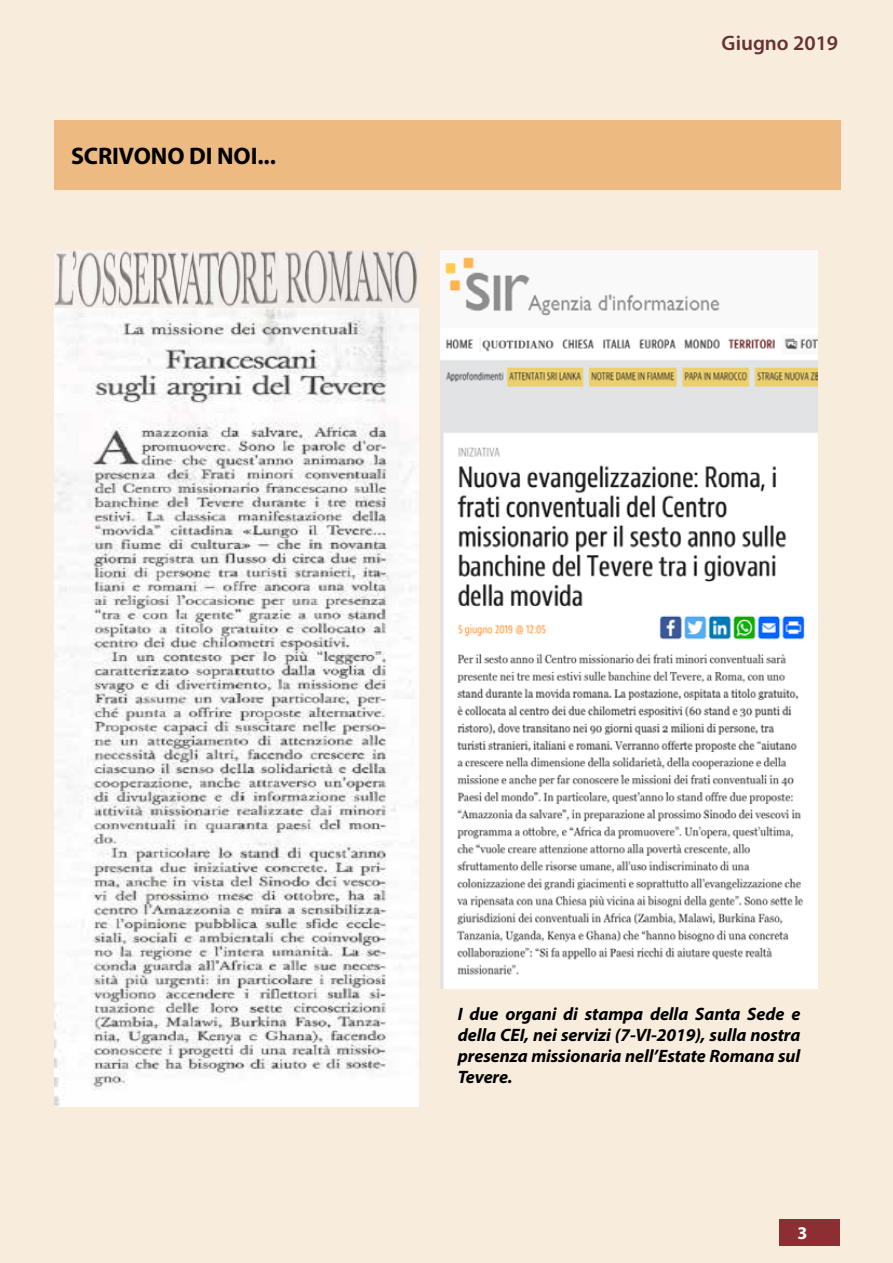
<style>
.page{position:relative;width:893px;height:1263px;background:#f8ecdd}
.page>*{position:absolute;margin:0;border:0;box-sizing:border-box;transform-origin:0 0}
.t1{font:700 24px "Myriad Pro";letter-spacing:-.005em;color:#000}
.t2{font:600 21px "Myriad Pro";color:#653334}
.t3{font:italic 700 18px/21px "Myriad Pro";letter-spacing:-.005em;color:#000;text-align:justify}
.t4{font:700 18px "Myriad Pro";color:#fff}
</style>
<div class="page">
<div style="left:780px;top:1219px;width:60px;height:26px;background:#8d2e33"></div>
<div style="left:441px;top:988px;width:377px;height:112px;background:#f8ecdd;border-radius:18px"></div>
<div style="left:54px;top:120px;width:786px;height:69px;background:#edba82"></div>
<img style="left:441px;top:251px;width:377px;height:737px">
<img style="left:54px;top:251px;width:364px;height:856px">
<h1 class="t1" style="left:71px;top:140px;width:206px">SCRIVONO DI NOI...</h1>
<p class="t2" style="left:722px;top:29px;width:118px">Giugno 2019</p>
<p class="t3" style="left:458px;top:1003px;width:344px">I due organi di stampa della Santa Sede e della CEI, nei servizi (7-VI-2019), sulla nostra presenza missionaria nell’Estate Romana sul Tevere.</p>
<p class="t4" style="left:797px;top:1221px;width:11px">3</p>
</div>
